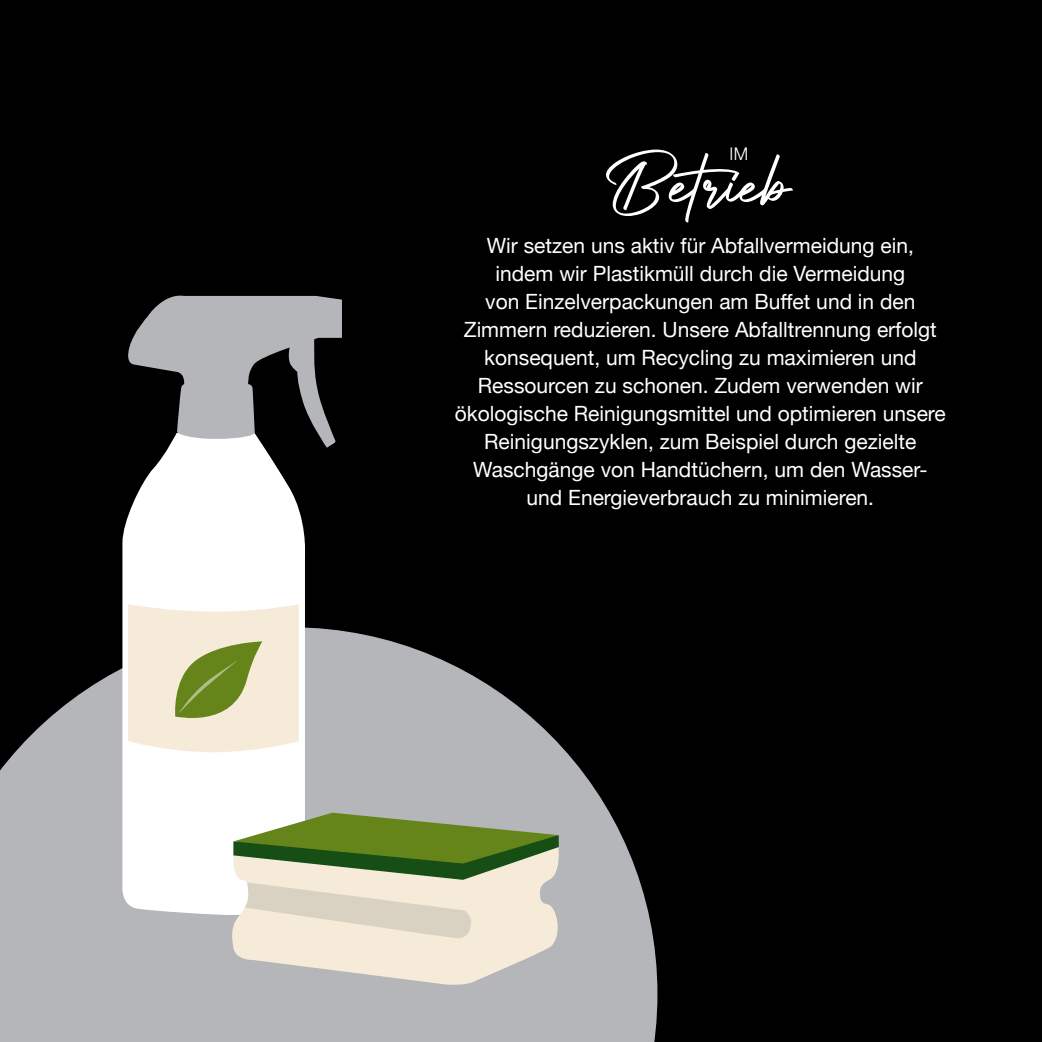
<style>
.page{position:relative;width:1042px;height:1042px;background:#000}
.page>*{position:absolute;margin:0;border:0;box-sizing:border-box;transform-origin:0 0}
.t1{font:87.5px "Authentic Signature";color:#fff}
.t2{font:21px/28px "Helvetica Neue";color:#fff;text-align:center}
.t3{font:300 17.5px "Helvetica Neue";color:#fff}
</style>
<div class="page">
<svg style="left:0;top:627px;width:657px;height:415px;fill:#b5b6ba"></svg>
<svg style="left:120px;top:448px;width:187px;height:467px;background:#eaeaea"></svg>
<svg style="left:128px;top:295px;width:214px;height:153px"></svg>
<svg style="left:230px;top:847px;width:333px;height:139px;background:#ddd7cd"></svg>
<svg style="left:233px;top:813px;width:326px;height:126px;background:#b4bc95"></svg>
<svg style="left:128px;top:604px;width:171px;height:148px;background:#dfdbbc"></svg>
<p class="t3" style="left:729px;top:139px;width:20px">IM</p>
<h1 class="t1" style="left:613px;top:136px;width:177px">Betrieb</h1>
<p class="t2" style="left:455px;top:233px;width:492px">Wir setzen uns aktiv für Abfallvermeidung ein,<br>indem wir Plastikmüll durch die Vermeidung<br>von Einzelverpackungen am Buffet und in den Zimmern reduzieren. Unsere Abfalltrennung erfolgt konsequent, um Recycling zu maximieren und Ressourcen zu schonen. Zudem verwenden wir ökologische Reinigungsmittel und optimieren unsere Reinigungszyklen, zum Beispiel durch gezielte Waschgänge von Handtüchern, um den Wasser&shy;und Energieverbrauch zu minimieren.</p>
</div>
